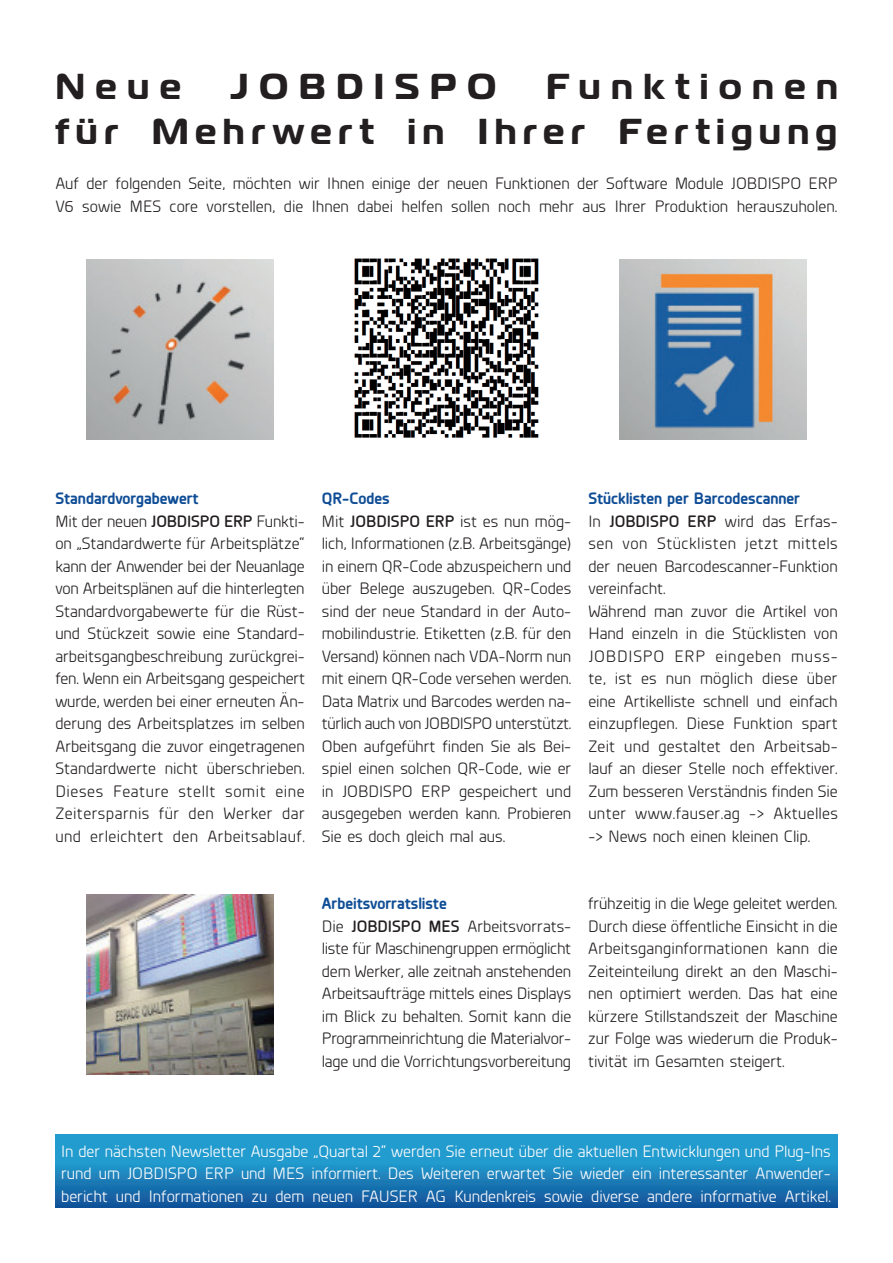
<style>
.page{position:relative;width:893px;height:1263px;background:#fff}
.page>*{position:absolute;margin:0;border:0;box-sizing:border-box;transform-origin:0 0}
.t1{font:700 36px/45px "Magistral";letter-spacing:.175em;color:#231f20;text-align:right}
.t2{font:16.5px/22.5px "Planer";color:#231f20}
.t3{font:16.5px/22.5px "Planer";color:#fff;text-align:justify}
.s1{font-weight:700;color:#0f4d96}
.s2{font-weight:600}
</style>
<div class="page">
<img style="left:86px;top:894px;width:188px;height:180px">
<img style="left:619px;top:259px;width:188px;height:180px">
<img style="left:86px;top:259px;width:188px;height:180px">
<svg style="left:55px;top:1134px;width:783px;height:74px;background:#1c83bc"></svg>
<img style="left:354px;top:258px;width:185px;height:180px">
<h1 class="t1" style="left:55px;top:64px;width:127px">Neue</h1>
<h1 class="t1" style="left:231px;top:64px;width:267px">JOBDISPO</h1>
<h1 class="t1" style="left:55px;top:64px;width:784px">Funktionen<br>für Mehrwert in Ihrer Fertigung</h1>
<p class="t2" style="left:55px;top:171px;width:784px">Auf der folgenden Seite, möchten wir Ihnen einige der neuen Funktionen der Software Module JOBDISPO ERP<br>V6 sowie MES core vorstellen, die Ihnen dabei helfen sollen noch mehr aus Ihrer Produktion herauszuholen.</p>
<p class="t2" style="left:55px;top:487px;width:251px"><span class="s1">Standardvorgabewert<br></span>Mit der neuen <span class="s2">JOBDISPO ERP</span> Funkti&shy;on „Standardwerte für Arbeitsplätze“ kann der Anwender bei der Neuanlage von Arbeitsplänen auf die hinterlegten Standardvorgabewerte für die Rüst&shy;und Stückzeit sowie eine Standard&shy;arbeitsgangbeschreibung zurückgrei&shy;fen. Wenn ein Arbeitsgang gespeichert wurde, werden bei einer erneuten Än&shy;derung des Arbeitsplatzes im selben Arbeitsgang die zuvor eingetragenen Standardwerte nicht überschrieben.<br>Dieses Feature stellt somit eine Zeitersparnis für den Werker dar und erleichtert den Arbeitsablauf.</p>
<p class="t2" style="left:588px;top:487px;width:251px"><span class="s1">Stücklisten per Barcodescanner<br></span>In <span class="s2">JOBDISPO ERP</span> wird das Erfas&shy;sen von Stücklisten jetzt mittels der neuen Barcodescanner-Funktion vereinfacht.<br>Während man zuvor die Artikel von Hand einzeln in die Stücklisten von JOBDISPO ERP eingeben muss&shy;te, ist es nun möglich diese über eine Artikelliste schnell und einfach einzupflegen. Diese Funktion spart Zeit und gestaltet den Arbeitsab&shy;lauf an dieser Stelle noch effektiver.<br>Zum besseren Verständnis finden Sie unter www.fauser.ag -&gt; Aktuelles -&gt; News noch einen kleinen Clip.</p>
<p class="t2" style="left:322px;top:486px;width:251px"><span class="s1">QR-Codes<br></span>Mit <span class="s2">JOBDISPO ERP</span> ist es nun mög&shy;lich, Informationen (z.B. Arbeitsgänge) in einem QR-Code abzuspeichern und über Belege auszugeben. QR-Codes sind der neue Standard in der Auto&shy;mobilindustrie. Etiketten (z.B. für den Versand) können nach VDA-Norm nun mit einem QR-Code versehen werden.<br>Data Matrix und Barcodes werden na&shy;türlich auch von JOBDISPO unterstützt.<br>Oben aufgeführt finden Sie als Bei&shy;spiel einen solchen QR-Code, wie er in JOBDISPO ERP gespeichert und ausgegeben werden kann. Probieren Sie es doch gleich mal aus.</p>
<p class="t2" style="left:322px;top:891px;width:251px"><span class="s1">Arbeitsvorratsliste<br></span>Die <span class="s2">JOBDISPO MES</span> Arbeitsvorrats&shy;liste für Maschinengruppen ermöglicht dem Werker, alle zeitnah anstehenden Arbeitsaufträge mittels eines Displays im Blick zu behalten. Somit kann die Programmeinrichtung die Materialvor&shy;lage und die Vorrichtungsvorbereitung</p>
<p class="t2" style="left:588px;top:891px;width:251px;text-align:justify">frühzeitig in die Wege geleitet werden.<br>Durch diese öffentliche Einsicht in die Arbeitsganginformationen kann die Zeiteinteilung direkt an den Maschi&shy;nen optimiert werden. Das hat eine kürzere Stillstandszeit der Maschine zur Folge was wiederum die Produk&shy;tivität im Gesamten steigert.</p>
<p class="t3" style="left:61px;top:1139px;width:771px">In der nächsten Newsletter Ausgabe „Quartal 2“ werden Sie erneut über die aktuellen Entwicklungen und Plug-Ins rund um JOBDISPO ERP und MES informiert. Des Weiteren erwartet Sie wieder ein interessanter Anwender&shy;bericht und Informationen zu dem neuen FAUSER AG Kundenkreis sowie diverse andere informative Artikel.</p>
</div>
